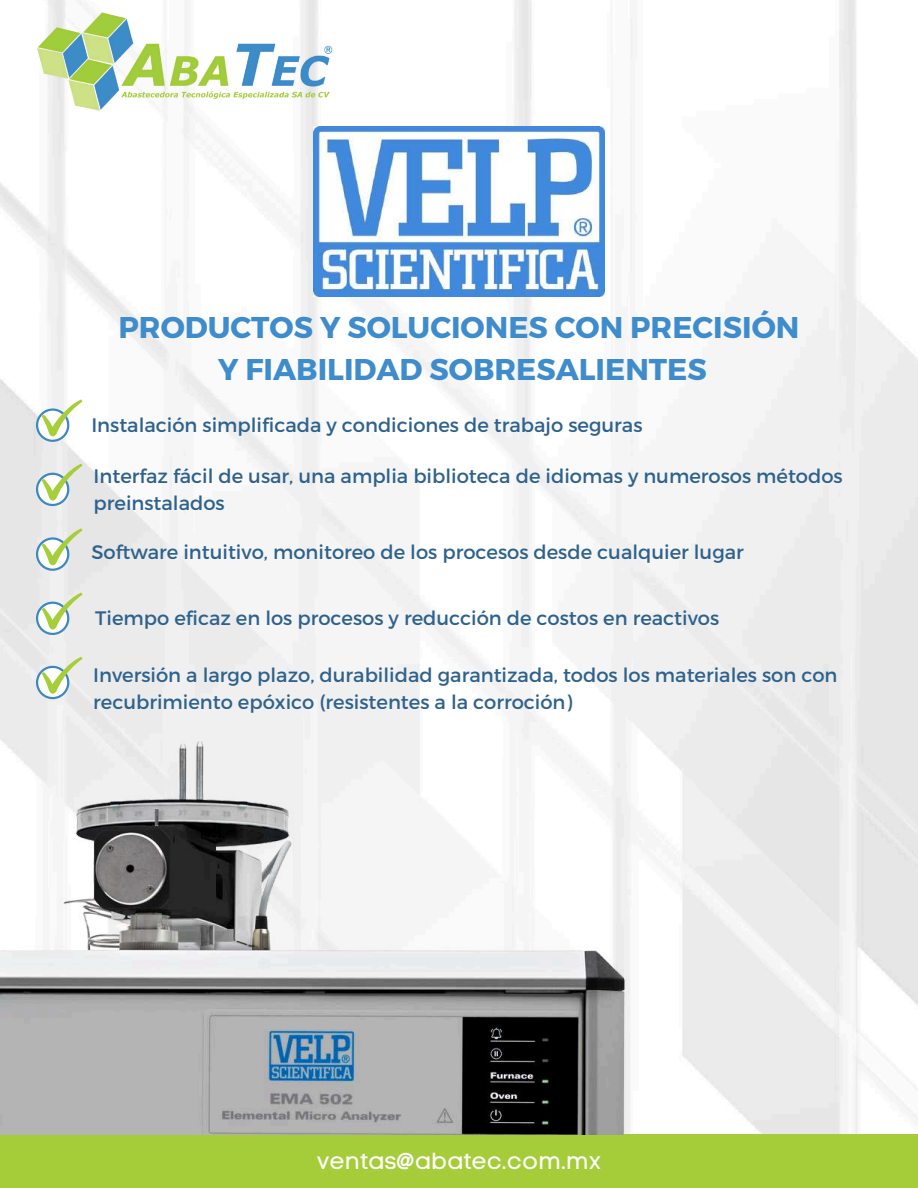
<style>
.page{position:relative;width:918px;height:1188px;background:#fff}
.page>*{position:absolute;margin:0;border:0;box-sizing:border-box;transform-origin:0 0}
.t1{font:700 30px/41.7px "Montserrat";color:#3e8ccc;text-align:center}
.t2{font:23.25px "Code Pro Normal LC";color:#fff}
.t3{font:19.5px/27px "Montserrat";color:#2e628d}
</style>
<div class="page">
<img style="left:0;top:0;width:918px;height:1134px">
<div style="left:0;top:1134px;width:918px;height:54px;background:#a5cd39"></div>
<img style="left:33px;top:7px;width:303px;height:110px">
<img style="left:313px;top:126px;width:292px;height:170px">
<svg style="left:36px;top:399px;width:46px;height:43px"></svg>
<svg style="left:36px;top:464px;width:46px;height:42px"></svg>
<svg style="left:36px;top:528px;width:46px;height:43px"></svg>
<svg style="left:36px;top:592px;width:46px;height:43px"></svg>
<svg style="left:36px;top:657px;width:46px;height:42px"></svg>
<img style="left:0;top:729px;width:720px;height:405px">
<h1 class="t1" style="left:119px;top:305px;width:682px">PRODUCTOS Y SOLUCIONES CON PRECISIÓN<br>Y FIABILIDAD SOBRESALIENTES</h1>
<p class="t3" style="left:91px;top:411px;width:553px">Instalación simplificada y condiciones de trabajo seguras</p>
<p class="t3" style="left:94px;top:461px;width:751px">Interfaz fácil de usar, una amplia biblioteca de idiomas y numerosos métodos preinstalados</p>
<p class="t3" style="left:91px;top:538px;width:654px">Software intuitivo, monitoreo de los procesos desde cualquier lugar</p>
<p class="t3" style="left:95px;top:604px;width:626px">Tiempo eficaz en los procesos y reducción de costos en reactivos</p>
<p class="t3" style="left:93px;top:660px;width:746px">Inversión a largo plazo, durabilidad garantizada, todos los materiales son con recubrimiento epóxico (resistentes a la corroción)</p>
<p class="t2" style="left:317px;top:1147px;width:286px">ventas@abatec.com.mx</p>
</div>
